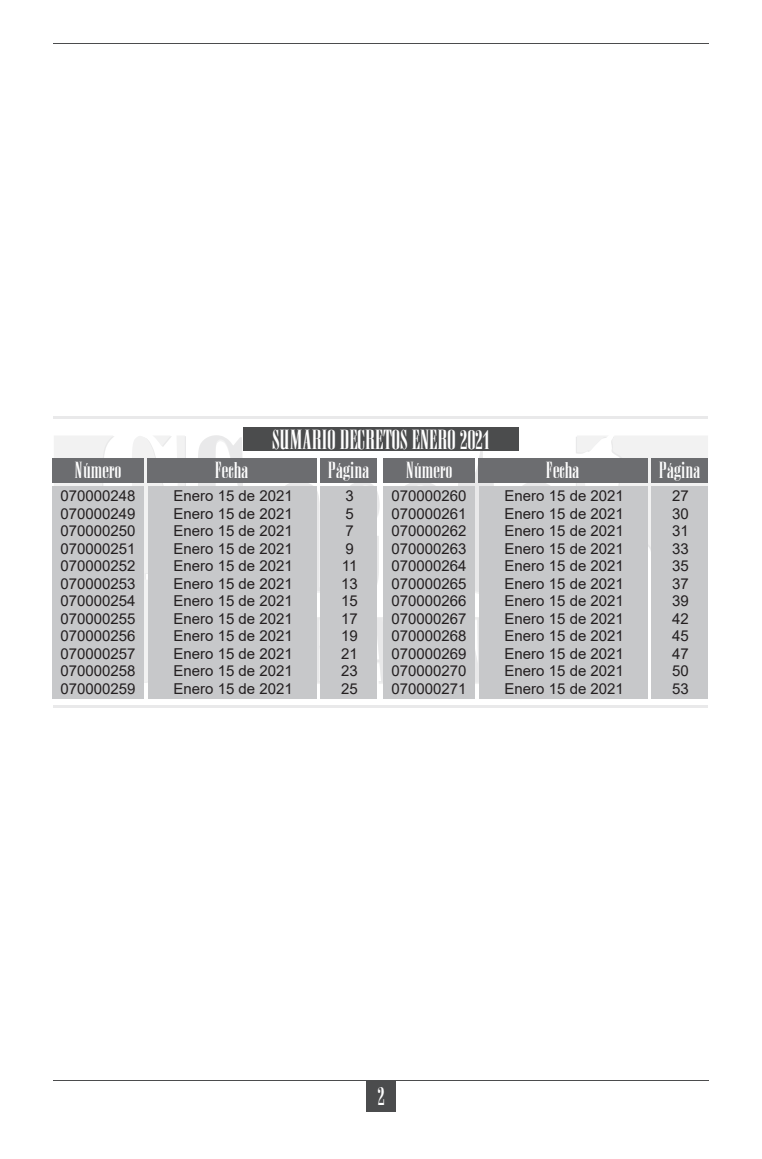
<style>
.page{position:relative;width:762px;height:1159px;background:#fff}
.page>*{position:absolute;margin:0;border:0;box-sizing:border-box;transform-origin:0 0}
.t1{font:23.75px "Anatevka";color:#fff}
.t2{font:22.5px "Anatevka";color:#fff}
.t3{font:20px "Anatevka";color:#fff}
.t4{font:15px/17.5px "Arial";color:#231f20;text-align:justify}
</style>
<div class="page">
<svg style="left:198px;top:435px;width:55px;height:51px"></svg>
<svg style="left:285px;top:481px;width:35px;height:113px"></svg>
<svg style="left:350px;top:483px;width:29px;height:100px"></svg>
<svg style="left:405px;top:483px;width:30px;height:3px"></svg>
<svg style="left:458px;top:450px;width:36px;height:144px"></svg>
<svg style="left:523px;top:483px;width:27px;height:3px"></svg>
<svg style="left:316px;top:617px;width:163px;height:67px"></svg>
<hr style="left:54px;top:705px;width:654px;height:2px;background:#4b4c4d">
<hr style="left:54px;top:416px;width:654px;height:2px;background:#4b4c4d">
<svg style="left:132px;top:436px;width:54px;height:253px"></svg>
<svg style="left:54px;top:436px;width:60px;height:50px"></svg>
<svg style="left:576px;top:436px;width:132px;height:141px"></svg>
<div style="left:366px;top:1080px;width:30px;height:31px;background:#4b4c4d"></div>
<hr style="left:53px;top:1080px;width:656px;height:1px;background:#4b4c4d">
<hr style="left:53px;top:43px;width:656px;height:1px;background:#4b4c4d">
<div style="left:52px;top:458px;width:91px;height:25px;background:#6c6d70"></div>
<div style="left:383px;top:458px;width:91px;height:25px;background:#6c6d70"></div>
<div style="left:147px;top:458px;width:169px;height:25px;background:#6c6d70"></div>
<div style="left:478px;top:458px;width:169px;height:25px;background:#6c6d70"></div>
<div style="left:320px;top:458px;width:57px;height:25px;background:#6c6d70"></div>
<div style="left:651px;top:458px;width:57px;height:25px;background:#6c6d70"></div>
<div style="left:52px;top:486px;width:91px;height:212px;background:#c7c8ca"></div>
<div style="left:383px;top:486px;width:91px;height:212px;background:#c7c8ca"></div>
<div style="left:148px;top:486px;width:168px;height:212px;background:#c7c8ca"></div>
<div style="left:479px;top:486px;width:168px;height:212px;background:#c7c8ca"></div>
<div style="left:320px;top:486px;width:57px;height:212px;background:#c7c8ca"></div>
<div style="left:651px;top:486px;width:57px;height:212px;background:#c7c8ca"></div>
<div style="left:243px;top:427px;width:275px;height:23px;background:#4b4c4d"></div>
<h1 class="t1" style="left:272px;top:425px;width:220px">SUMARIO DECRETOS ENERO 2021</h1>
<h3 class="t3" style="left:75px;top:458px;width:47px">Número</h3>
<h3 class="t3" style="left:406px;top:458px;width:47px">Número</h3>
<p class="t4" style="left:60px;top:487px;width:77px">070000248<br>070000249<br>070000250<br>070000251<br>070000252<br>070000253<br>070000254<br>070000255<br>070000256<br>070000257<br>070000258<br>070000259</p>
<p class="t4" style="left:391px;top:487px;width:77px">070000260<br>070000261<br>070000262<br>070000263<br>070000264<br>070000265<br>070000266<br>070000267<br>070000268<br>070000269<br>070000270<br>070000271</p>
<h3 class="t3" style="left:215px;top:458px;width:35px">Fecha</h3>
<h3 class="t3" style="left:545px;top:458px;width:35px">Fecha</h3>
<p class="t4" style="left:174px;top:487px;width:121px">Enero 15 de 2021<br>Enero 15 de 2021<br>Enero 15 de 2021<br>Enero 15 de 2021<br>Enero 15 de 2021<br>Enero 15 de 2021<br>Enero 15 de 2021<br>Enero 15 de 2021<br>Enero 15 de 2021<br>Enero 15 de 2021<br>Enero 15 de 2021<br>Enero 15 de 2021</p>
<p class="t4" style="left:504px;top:487px;width:121px">Enero 15 de 2021<br>Enero 15 de 2021<br>Enero 15 de 2021<br>Enero 15 de 2021<br>Enero 15 de 2021<br>Enero 15 de 2021<br>Enero 15 de 2021<br>Enero 15 de 2021<br>Enero 15 de 2021<br>Enero 15 de 2021<br>Enero 15 de 2021<br>Enero 15 de 2021</p>
<h3 class="t3" style="left:327px;top:458px;width:43px">Página</h3>
<h3 class="t3" style="left:658px;top:458px;width:43px">Página</h3>
<p class="t4" style="left:341px;top:487px;width:18px;text-align:left">3<br>5<br>7<br>9<br>11<br>13<br>15<br>17<br>19<br>21<br>23<br>25</p>
<p class="t4" style="left:672px;top:487px;width:18px">27<br>30<br>31<br>33<br>35<br>37<br>39<br>42<br>45<br>47<br>50<br>53</p>
<h2 class="t2" style="left:377px;top:1082px;width:9px">2</h2>
</div>
